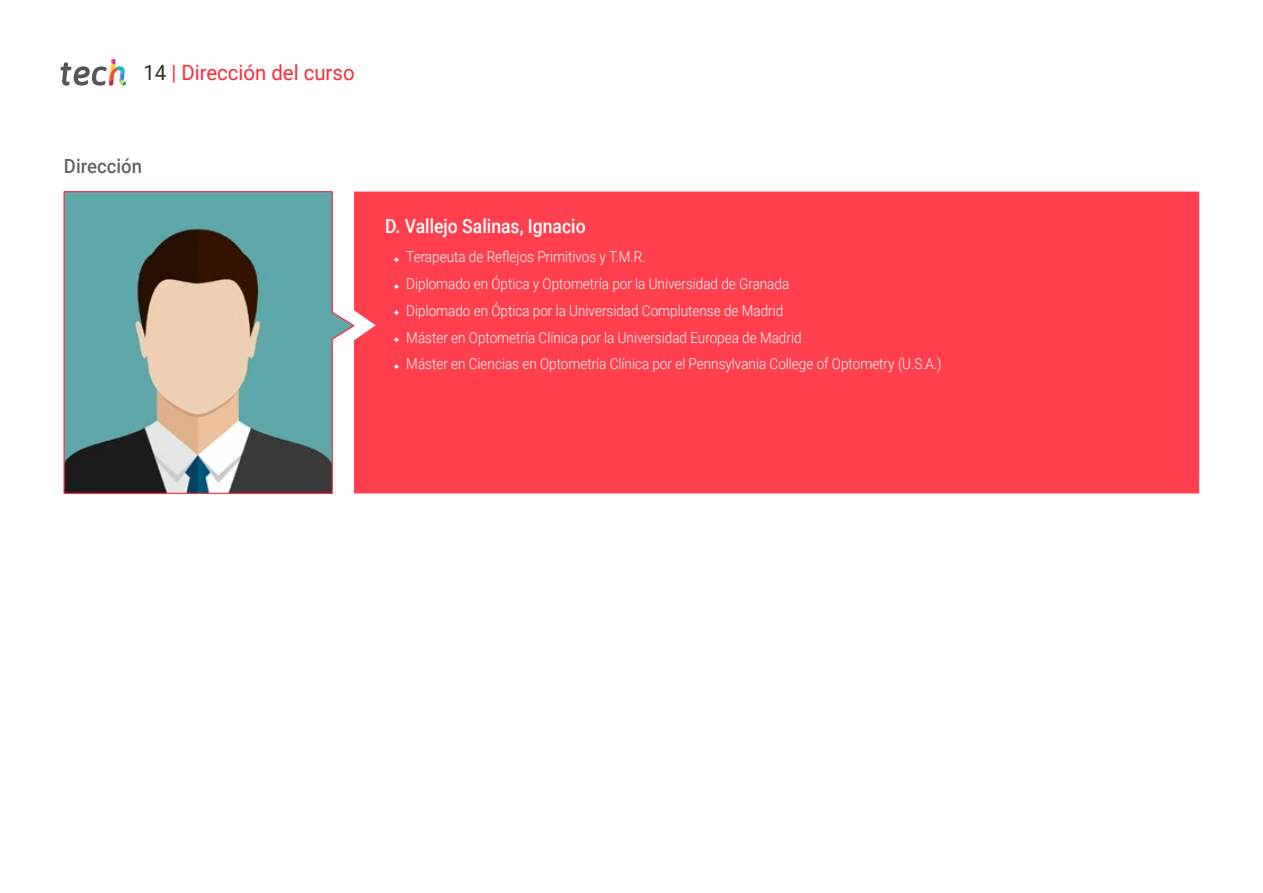
<style>
.page{position:relative;width:1263px;height:893px;background:#fff}
.page>*{position:absolute;margin:0;border:0;box-sizing:border-box;transform-origin:0 0}
.t1{font:21px "Roboto";color:#ff293a}
.t2{font:500 19.5px "Roboto";color:#fff;scale:.9 1}
.t3{font:500 19.5px "Roboto";color:#61646a;scale:.95 1}
.t4{font:300 15px/26.7px "Roboto";color:#fff;scale:.9 1}
.s1{color:#312e20}
</style>
<div class="page">
<svg style="left:61px;top:59px;width:65px;height:27px"></svg>
<div style="left:354px;top:192px;width:845px;height:301px;background:#ff3e4e"></div>
<svg style="left:64px;top:191px;width:290px;height:303px;background:#809d98"></svg>
<svg style="left:394px;top:257px;width:5px;height:5px"></svg>
<svg style="left:394px;top:284px;width:5px;height:5px"></svg>
<svg style="left:394px;top:310px;width:5px;height:5px"></svg>
<svg style="left:394px;top:337px;width:5px;height:5px"></svg>
<svg style="left:394px;top:364px;width:5px;height:5px"></svg>
<h1 class="t1" style="left:144px;top:57px;width:213px"><span class="s1">14</span> | Dirección del curso</h1>
<h2 class="t3" style="left:64px;top:153px;width:84px">Dirección</h2>
<h2 class="t2" style="left:385px;top:212px;width:224px">D. Vallejo Salinas, Ignacio</h2>
<p class="t4" style="left:406px;top:243px;width:596px">Terapeuta de Reflejos Primitivos y T.M.R.<br>Diplomado en Óptica y Optometría por la Universidad de Granada<br>Diplomado en Óptica por la Universidad Complutense de Madrid<br>Máster en Optometría Clínica por la Universidad Europea de Madrid<br>Máster en Ciencias en Optometría Clínica por el Pennsylvania College of Optometry (U.S.A.)</p>
</div>
